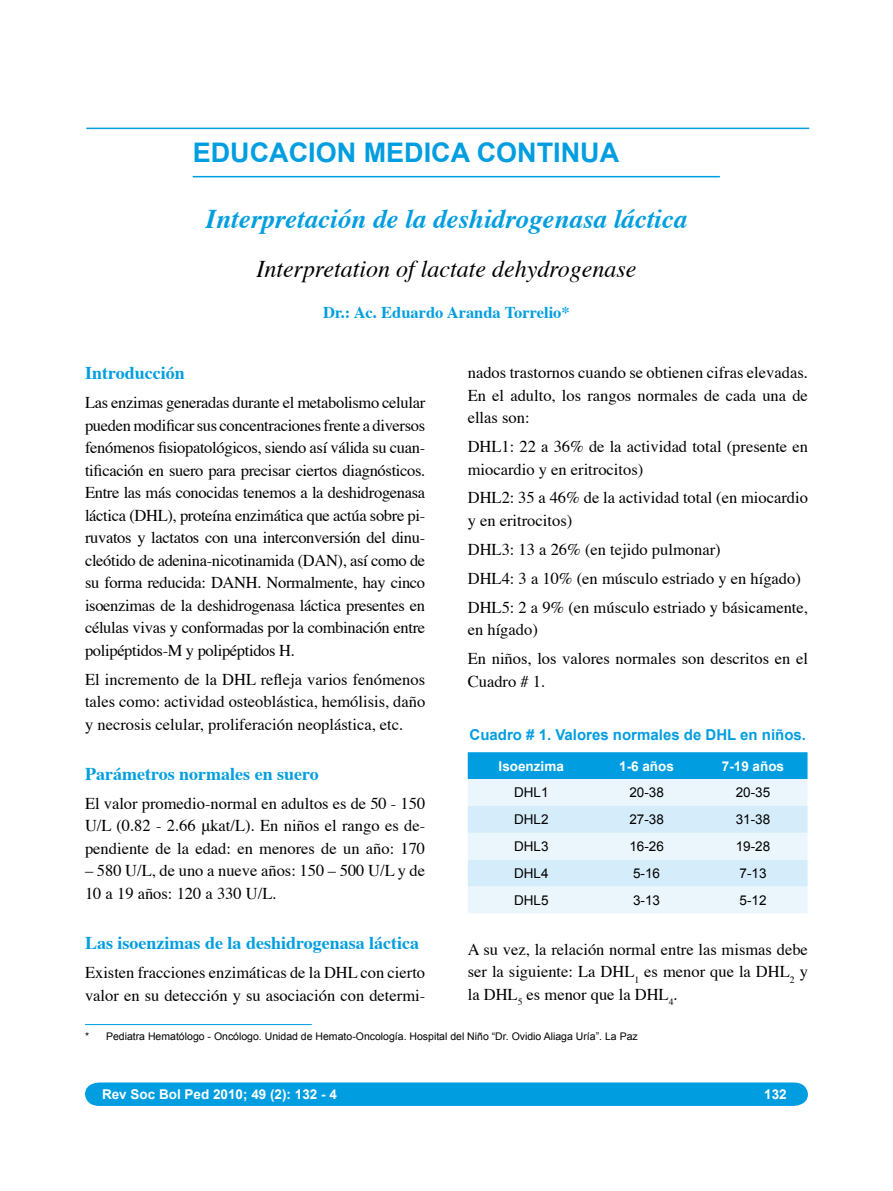
<style>
.page{position:relative;width:893px;height:1191px;background:#fff}
.page>*{position:absolute;margin:0;border:0;box-sizing:border-box;transform-origin:0 0}
.t1{font:italic 700 27px "Times";color:#009ee0}
.t2{font:700 27px "Arial";color:#009ee0}
.t3{font:italic 24px "Times";color:#000}
.t4{font:700 18px "Times";color:#009ee0}
.t5{font:16.5px/22.5px "Times";color:#000}
.t6{font:700 16.5px "Times";color:#009ee0}
.t7{font:700 15px "Arial";color:#009ee0}
.t8{font:13.5px "Arial";color:#000}
.t9{font:700 13.5px "Arial";color:#fff}
.t10{font:10.5px "Arial";color:#000}
</style>
<div class="page">
<svg style="left:85px;top:1082px;width:723px;height:24px;background:#08a1e0"></svg>
<hr style="left:86px;top:128px;width:723px;height:1px;background:#009ee0">
<hr style="left:193px;top:176px;width:527px;height:1px;background:#009ee0">
<hr style="left:85px;top:1024px;width:227px;height:1px;background:#009ee0">
<div style="left:468px;top:752px;width:339px;height:27px;background:#009ee0"></div>
<div style="left:468px;top:779px;width:339px;height:134px;background:#eaf6fc"></div>
<svg style="left:468px;top:806px;width:339px;height:80px;background:#dcf0fa"></svg>
<h1 class="t2" style="left:193px;top:137px;width:428px">EDUCACION MEDICA CONTINUA</h1>
<h1 class="t1" style="left:206px;top:193px;width:483px">Interpretación de la deshidrogenasa láctica</h1>
<h2 class="t3" style="left:256px;top:247px;width:382px">Interpretation of lactate dehydrogenase</h2>
<p class="t6" style="left:323px;top:297px;width:248px">Dr.: Ac. Eduardo Aranda Torrelio*</p>
<p class="t4" style="left:85px;top:356px;width:101px">Introducción</p>
<p class="t5" style="left:85px;top:390px;width:342px;text-align:justify">Las enzimas generadas durante el metabolismo celular pueden modificar sus concentraciones frente a diversos fenómenos fisiopatológicos, siendo así válida su cuan&shy;tificación en suero para precisar ciertos diagnósticos.<br>Entre las más conocidas tenemos a la deshidrogenasa láctica (DHL), proteína enzimática que actúa sobre pi&shy;ruvatos y lactatos con una interconversión del dinu&shy;cleótido de adenina-nicotinamida (DAN), así como de su forma reducida: DANH. Normalmente, hay cinco isoenzimas de la deshidrogenasa láctica presentes en células vivas y conformadas por la combinación entre polipéptidos-M y polipéptidos H.</p>
<p class="t5" style="left:85px;top:666px;width:342px;text-align:justify">El incremento de la DHL refleja varios fenómenos tales como: actividad osteoblástica, hemólisis, daño y necrosis celular, proliferación neoplástica, etc.</p>
<p class="t4" style="left:85px;top:756px;width:235px">Parámetros normales en suero</p>
<p class="t5" style="left:85px;top:790px;width:342px;text-align:justify">El valor promedio-normal en adultos es de 50 - 150<br>U/L (0.82 - 2.66 μkat/L). En niños el rango es de&shy;pendiente de la edad: en menores de un año: 170</p>
<p class="t5" style="left:85px;top:858px;width:342px">– 580 U/L, de uno a nueve años: 150 – 500 U/L y de<br>10 a 19 años: 120 a 330 U/L.</p>
<p class="t4" style="left:85px;top:926px;width:336px">Las isoenzimas de la deshidrogenasa láctica</p>
<p class="t5" style="left:85px;top:959px;width:342px">Existen fracciones enzimáticas de la DHL con cierto valor en su detección y su asociación con determi-</p>
<p class="t5" style="left:468px;top:360px;width:342px;text-align:justify">nados trastornos cuando se obtienen cifras elevadas.<br>En el adulto, los rangos normales de cada una de ellas son:</p>
<p class="t5" style="left:468px;top:434px;width:342px">DHL1: 22 a 36% de la actividad total (presente en miocardio y en eritrocitos)</p>
<p class="t5" style="left:468px;top:485px;width:342px">DHL2: 35 a 46% de la actividad total (en miocardio y en eritrocitos)</p>
<p class="t5" style="left:468px;top:533px;width:342px;line-height:28.8px">DHL3: 13 a 26% (en tejido pulmonar)<br>DHL4: 3 a 10% (en músculo estriado y en hígado)<br>DHL5: 2 a 9% (en músculo estriado y básicamente,</p>
<p class="t5" style="left:468px;top:614px;width:342px;line-height:28.8px">en hígado)<br>En niños, los valores normales son descritos en el</p>
<p class="t5" style="left:468px;top:668px;width:79px">Cuadro # 1.</p>
<p class="t7" style="left:470px;top:726px;width:338px">Cuadro # 1 . Valores normales de DHL en niños.</p>
<p class="t9" style="left:499px;top:758px;width:67px">Isoenzima</p>
<p class="t9" style="left:619px;top:758px;width:56px">1 -6 años</p>
<p class="t9" style="left:722px;top:758px;width:64px">7-1 9 años</p>
<p class="t8" style="left:514px;top:785px;width:36px">DHL1</p>
<p class="t8" style="left:629px;top:785px;width:36px">20-38</p>
<p class="t8" style="left:736px;top:785px;width:36px">20-35</p>
<p class="t8" style="left:514px;top:812px;width:36px">DHL2</p>
<p class="t8" style="left:629px;top:812px;width:36px">27-38</p>
<p class="t8" style="left:736px;top:812px;width:36px">31-38</p>
<p class="t8" style="left:514px;top:838px;width:36px">DHL3</p>
<p class="t8" style="left:629px;top:838px;width:36px">16-26</p>
<p class="t8" style="left:736px;top:838px;width:36px">19-28</p>
<p class="t8" style="left:514px;top:865px;width:36px">DHL4</p>
<p class="t8" style="left:633px;top:865px;width:29px">5-16</p>
<p class="t8" style="left:739px;top:865px;width:29px">7-13</p>
<p class="t8" style="left:514px;top:892px;width:36px">DHL5</p>
<p class="t8" style="left:633px;top:892px;width:29px">3-13</p>
<p class="t8" style="left:739px;top:892px;width:29px">5-12</p>
<p class="t5" style="left:468px;top:936px;width:342px;text-align:justify">A su vez, la relación normal entre las mismas debe ser la siguiente: La DHL<sub>1</sub> es menor que la DHL<sub>2</sub> y la DHL<sub>5</sub> es menor que la DHL<sub>4</sub>.</p>
<p class="t10" style="left:85px;top:1030px;width:554px">* Pediatra Hematólogo - Oncólogo. Unidad de Hemato-Oncología. Hospital del Niño “Dr. Ovidio Aliaga Uría”. La Paz</p>
<p class="t9" style="left:102px;top:1086px;width:201px">Rev Soc Bol Ped 201 0; 49 (2): 132</p>
<p class="t9" style="left:321px;top:1086px;width:17px">- 4</p>
<p class="t9" style="left:764px;top:1086px;width:8px">132</p>
</div>
